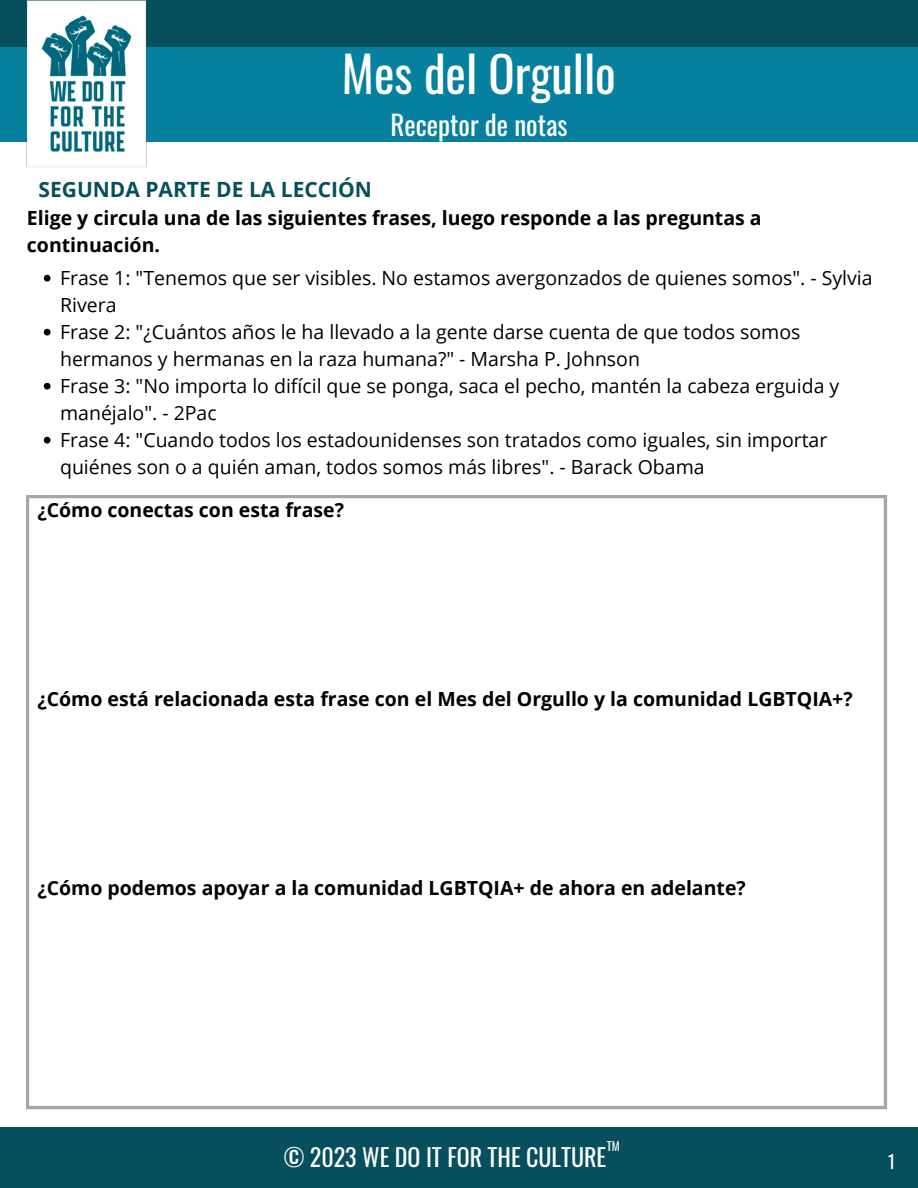
<style>
.page{position:relative;width:918px;height:1188px;background:#fff}
.page>*{position:absolute;margin:0;border:0;box-sizing:border-box;transform-origin:0 0}
.t1{font:48.75px "Oswald";color:#fff}
.t2{font:27px "Oswald";color:#fff}
.t3{font:24px "Oswald";color:#fff}
.t4{font:700 21px "Open Sans";color:#084f5d}
.t5{font:19.5px/27px "Open Sans";color:#000}
.t6{font:700 19.5px/27px "Open Sans";color:#000}
.t7{font:18px "Oswald";color:#fff}
.t8{font:12px "Oswald";color:#fff}
</style>
<div class="page">
<div style="left:0;top:0;width:918px;height:47px;background:#084f5d"></div>
<div style="left:0;top:47px;width:918px;height:95px;background:#06809e"></div>
<img style="left:27px;top:0;width:119px;height:168px">
<div style="left:0;top:1128px;width:918px;height:60px;background:#084f5d"></div>
<svg style="left:44px;top:275px;width:7px;height:7px"></svg>
<svg style="left:44px;top:329px;width:7px;height:7px"></svg>
<svg style="left:44px;top:383px;width:7px;height:7px"></svg>
<svg style="left:44px;top:437px;width:7px;height:7px"></svg>
<svg style="left:26px;top:495px;width:861px;height:614px"></svg>
<p class="t1" style="left:342px;top:35px;width:276px">Mes del Orgullo</p>
<p class="t2" style="left:390px;top:104px;width:179px">Receptor de notas</p>
<p class="t4" style="left:38px;top:175px;width:335px">SEGUNDA PARTE DE LA LECCIÓN</p>
<p class="t6" style="left:27px;top:204px;width:736px">Elige y circula una de las siguientes frases, luego responde a las preguntas a continuación.</p>
<p class="t5" style="left:60px;top:264px;width:814px">Frase 1: "Tenemos que ser visibles. No estamos avergonzados de quienes somos". - Sylvia<br>Rivera</p>
<p class="t5" style="left:60px;top:318px;width:742px">Frase 2: "¿Cuántos años le ha llevado a la gente darse cuenta de que todos somos hermanos y hermanas en la raza humana?" - Marsha P. Johnson</p>
<p class="t5" style="left:60px;top:372px;width:781px">Frase 3: "No importa lo difícil que se ponga, saca el pecho, mantén la cabeza erguida y manéjalo". - 2Pac</p>
<p class="t5" style="left:60px;top:426px;width:769px">Frase 4: "Cuando todos los estadounidenses son tratados como iguales, sin importar quiénes son o a quién aman, todos somos más libres". - Barack Obama</p>
<p class="t6" style="left:37px;top:496px;width:308px">¿Cómo conectas con esta frase?</p>
<p class="t6" style="left:37px;top:685px;width:817px">¿Cómo está relacionada esta frase con el Mes del Orgullo y la comunidad LGBTQIA+?</p>
<p class="t6" style="left:37px;top:874px;width:710px">¿Cómo podemos apoyar a la comunidad LGBTQIA+ de ahora en adelante?</p>
<p class="t8" style="left:607px;top:1137px;width:14px">TM</p>
<p class="t3" style="left:284px;top:1139px;width:324px">© 2023 WE DO IT FOR THE CULTURE</p>
<p class="t7" style="left:888px;top:1148px;width:9px">1</p>
</div>
